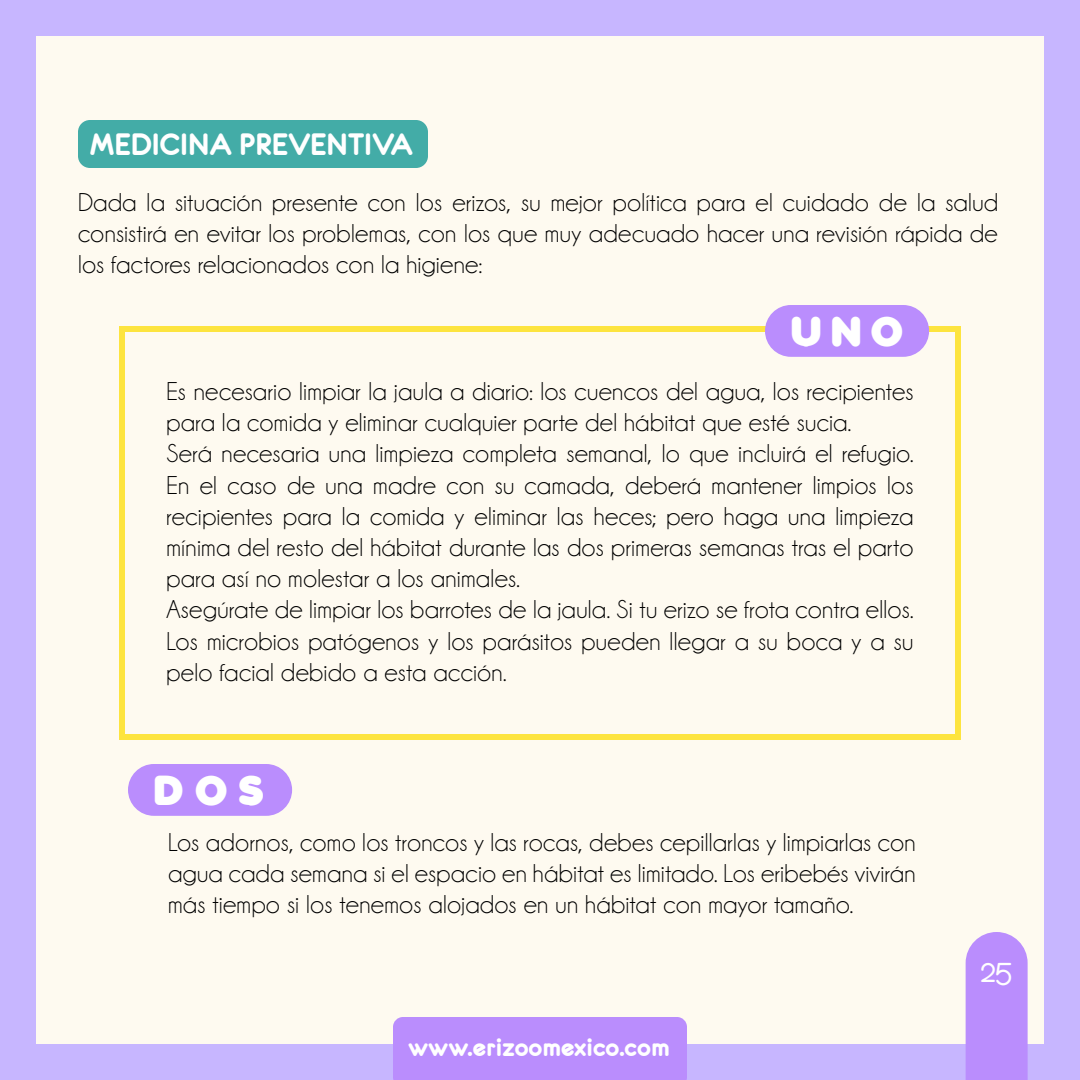
<style>
.page{position:relative;width:1080px;height:1080px;background:#c7b6ff}
.page>*{position:absolute;margin:0;border:0;box-sizing:border-box;transform-origin:0 0}
.t1{font:40px "Anja Elianeaccent Nornal";color:#fff}
.t2{font:36px "Eurofurenceregular";color:#fff}
.t3{font:33px "Eurofurencebold";color:#fff}
.t4{font:27px "Eurofurencebold";color:#fff}
.t5{font:26px/31.2px "Champagne&Limousines";letter-spacing:.01em;color:#000;text-align:justify}
</style>
<div class="page">
<div style="left:36px;top:36px;width:1008px;height:1008px;background:#fefaf0"></div>
<div style="left:966px;top:932px;width:62px;height:148px;background:#ba8dfd"></div>
<div style="left:393px;top:1017px;width:294px;height:63px;background:#ba8dfd"></div>
<div style="left:119px;top:326px;width:842px;height:414px;border:6px solid #fde43f"></div>
<div style="left:78px;top:120px;width:350px;height:48px;background:#43aca7;border-radius:12px"></div>
<div style="left:765px;top:305px;width:164px;height:52px;background:#ba8dfd;border-radius:26px"></div>
<div style="left:128px;top:764px;width:164px;height:52px;background:#ba8dfd;border-radius:26px"></div>
<p class="t3" style="left:90px;top:128px;width:325px">MEDICINA PREVENTIVA</p>
<p class="t5" style="left:78px;top:187px;width:922px">Dada la situación presente con los erizos, su mejor política para el cuidado de la salud consistirá en evitar los problemas, con los que muy adecuado hacer una revisión rápida de los factores relacionados con la higiene:</p>
<h1 class="t1" style="left:791px;top:312px;width:114px">U N O</h1>
<p class="t5" style="left:167px;top:376px;width:749px;text-align:left">Es necesario limpiar la jaula a diario: los cuencos del agua, los recipientes para la comida y eliminar cualquier parte del hábitat que esté sucia.<br>Será necesaria una limpieza completa semanal, lo que incluirá el refugio.<br>En el caso de una madre con su camada, deberá mantener limpios los recipientes para la comida y eliminar las heces; pero haga una limpieza mínima del resto del hábitat durante las dos primeras semanas tras el parto para así no molestar a los animales.<br>Asegúrate de limpiar los barrotes de la jaula. Si tu erizo se frota contra ellos.<br>Los microbios patógenos y los parásitos pueden llegar a su boca y a su pelo facial debido a esta acción.</p>
<h1 class="t1" style="left:154px;top:771px;width:111px">D O S</h1>
<p class="t5" style="left:168px;top:827px;width:749px">Los adornos, como los troncos y las rocas, debes cepillarlas y limpiarlas con agua cada semana si el espacio en hábitat es limitado. Los eribebés vivirán más tiempo si los tenemos alojados en un hábitat con mayor tamaño.</p>
<p class="t4" style="left:408px;top:1034px;width:263px">www.erizoomexico.com</p>
<h2 class="t2" style="left:980px;top:952px;width:34px">25</h2>
</div>
